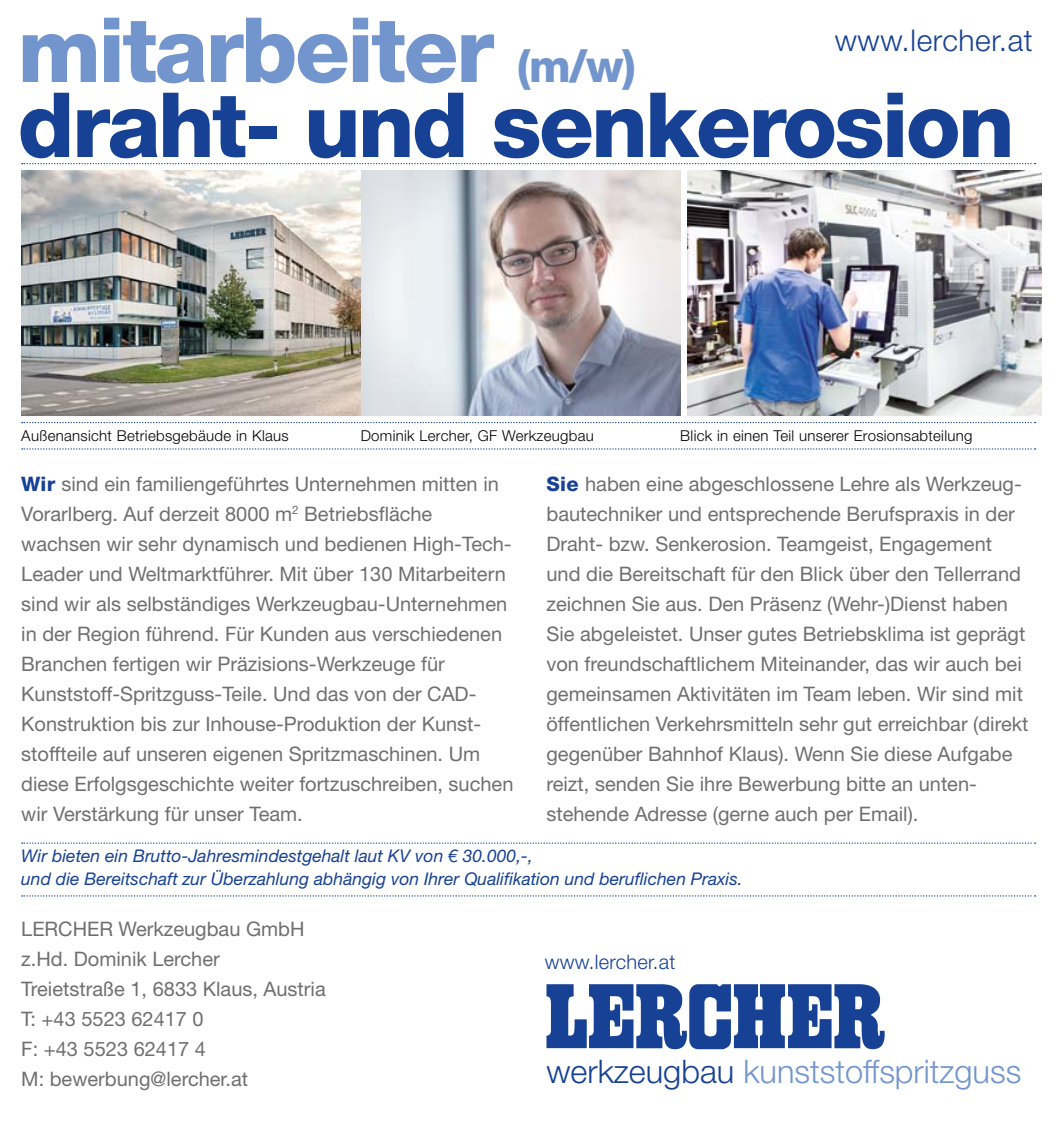
<style>
.page{position:relative;width:1063px;height:1134px;background:#fff}
.page>*{position:absolute;margin:0;border:0;box-sizing:border-box;transform-origin:0 0}
.t1{font:800 90px/75px "Helvetica Neue LT Std";letter-spacing:-.03em;color:#164194}
.t2{font:300 32.5px "Helvetica Neue LT Std";color:#7295cd}
.t3{font:300 30px "Helvetica Neue LT Std";letter-spacing:.02em;color:#164194}
.t4{font:20px/30px "Helvetica Neue LT Std";color:#706f6f}
.t5{font:300 20px "Helvetica Neue LT Std";letter-spacing:.015em;color:#164194}
.t6{font:italic 17.5px/22.5px "Helvetica Neue LT Std";color:#164194}
.t7{font:300 15px "Helvetica Neue LT Std";letter-spacing:.02em;color:#000}
.s1{color:#7295cd}
.s2{font-size:45px;color:#7295cd}
.s3{font-weight:800;color:#164194}
.s4{color:#164194}
</style>
<div class="page">
<svg style="left:546px;top:984px;width:339px;height:65px"></svg>
<img style="left:687px;top:170px;width:355px;height:245px">
<img style="left:361px;top:170px;width:319px;height:245px">
<img style="left:21px;top:170px;width:340px;height:245px">
<svg style="left:22px;top:422px;width:1014px;height:1px"></svg>
<svg style="left:22px;top:448px;width:1014px;height:2px"></svg>
<svg style="left:22px;top:895px;width:1014px;height:1px"></svg>
<svg style="left:22px;top:842px;width:1014px;height:2px"></svg>
<svg style="left:22px;top:163px;width:1014px;height:1px"></svg>
<h1 class="t1" style="left:18px;top:12px;width:999px"><span class="s1">mitarbeiter</span> <span class="s2">(m/w)<br></span>draht- und senkerosion</h1>
<h3 class="t3" style="left:835px;top:22px;width:199px">www.lercher.at</h3>
<p class="t7" style="left:21px;top:426px;width:269px">Außenansicht Betriebsgebäude in Klaus</p>
<p class="t7" style="left:361px;top:426px;width:235px">Dominik Lercher, GF Werkzeugbau</p>
<p class="t7" style="left:680px;top:426px;width:294px">Blick in einen Teil unserer Erosionsabteilung</p>
<p class="t4" style="left:21px;top:468px;width:494px"><span class="s3">Wir</span> sind ein familiengeführtes Unternehmen mitten in Vorarlberg. Auf derzeit 8000 m<sup>2</sup> Betriebsfläche wachsen wir sehr dynamisch und bedienen High-Tech-Leader und Weltmarktführer. Mit über 130 Mitarbeitern sind wir als selbständiges Werkzeugbau-Unternehmen in der Region führend. Für Kunden aus verschiedenen Branchen fertigen wir Präzisions-Werkzeuge für Kunststoff-Spritzguss-Teile. Und das von der CAD-Konstruktion bis zur Inhouse-Produktion der Kunst&shy;stoffteile auf unseren eigenen Spritzmaschinen. Um diese Erfolgsgeschichte weiter fortzuschreiben, suchen wir Verstärkung für unser Team.</p>
<p class="t4" style="left:546px;top:468px;width:483px"><span class="s3">Sie</span> haben eine abgeschlossene Lehre als Werkzeug&shy;bautechniker und entsprechende Berufspraxis in der Draht- bzw. Senkerosion. Teamgeist, Engagement und die Bereitschaft für den Blick über den Tellerrand zeichnen Sie aus. Den Präsenz (Wehr-)Dienst haben Sie abgeleistet. Unser gutes Betriebsklima ist geprägt von freundschaftlichem Miteinander, das wir auch bei gemeinsamen Aktivitäten im Team leben. Wir sind mit öffentlichen Verkehrsmitteln sehr gut erreichbar (direkt gegenüber Bahnhof Klaus). Wenn Sie diese Aufgabe reizt, senden Sie ihre Bewerbung bitte an unten&shy;stehende Adresse (gerne auch per Email).</p>
<p class="t6" style="left:21px;top:844px;width:723px">Wir bieten ein Brutto-Jahresmindestgehalt laut KV von € 30.000,-,<br>und die Bereitschaft zur Überzahlung abhängig von Ihrer Qualifikation und beruflichen Praxis.</p>
<p class="t4" style="left:21px;top:913px;width:306px">LERCHER Werkzeugbau GmbH z.Hd. Dominik Lercher<br>Treietstraße 1, 6833 Klaus, Austria<br>T: +43 5523 62417 0<br>F: +43 5523 62417 4<br>M: bewerbung@lercher.at</p>
<p class="t5" style="left:545px;top:950px;width:132px">www.lercher.at</p>
<h2 class="t2" style="left:546px;top:1052px;width:476px"><span class="s4">werkzeugbau</span> kunststoffspritzguss</h2>
</div>
